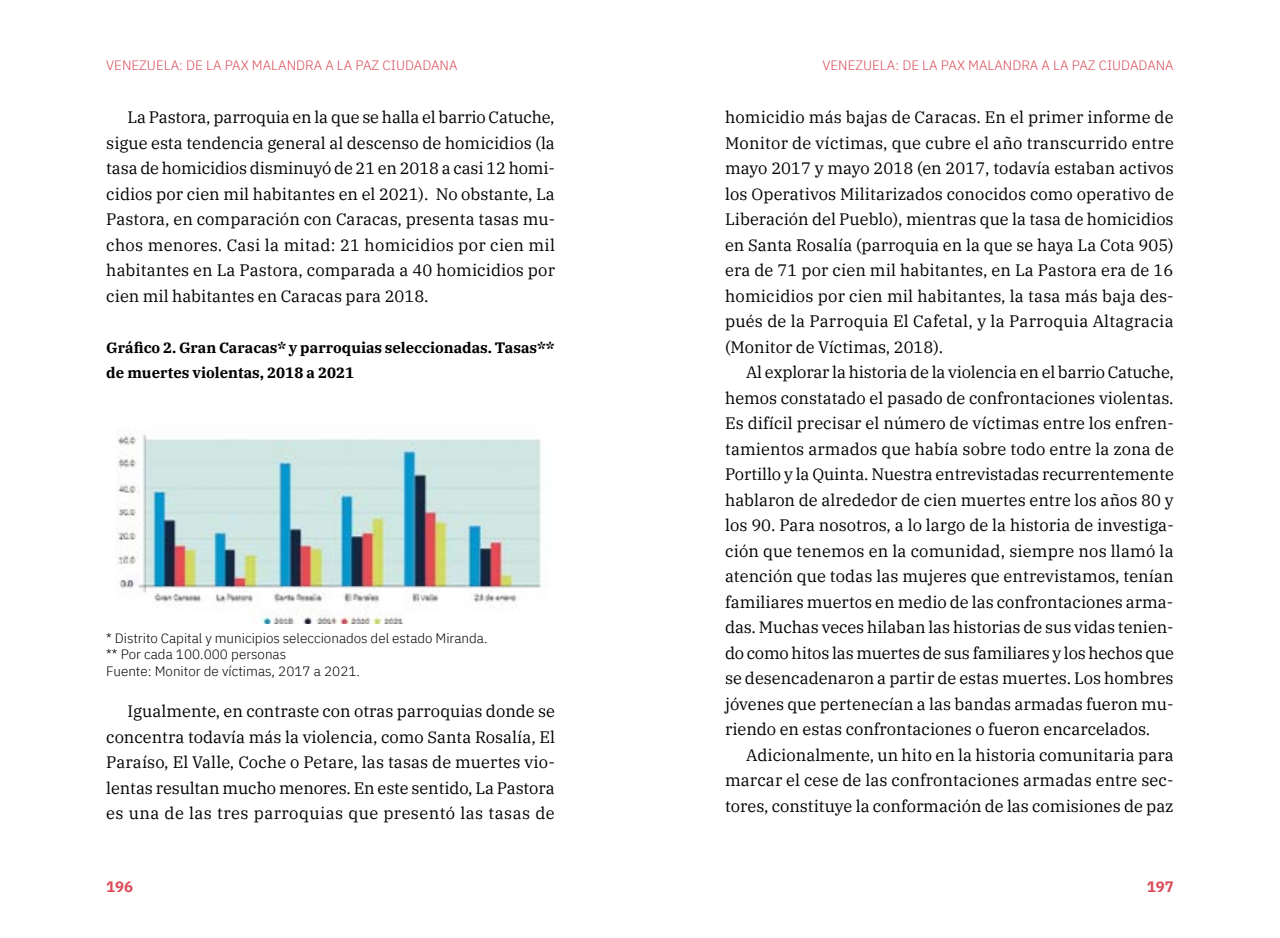
<style>
.page{position:relative;width:1280px;height:938px;background:#fff}
.page>*{position:absolute;margin:0;border:0;box-sizing:border-box;transform-origin:0 0}
.t1{font:16.5px/25.5px "IBM Plex Serif";color:#000;text-align:justify}
.t2{font:700 15px/25.5px "IBM Plex Serif";color:#000}
.t3{font:700 15px "IBM Plex Sans";color:#da4b57}
.t4{font:300 13.5px/16.2px "IBM Plex Sans";color:#000}
.t5{font:300 13.5px "IBM Plex Sans";color:#da4b57}
</style>
<div class="page">
<img style="left:118px;top:431px;width:424px;height:193px">
<p class="t5" style="left:106px;top:55px;width:353px">VENEZUELA: DE LA PAX MALANDRA A LA PAZ CIUDADANA</p>
<p class="t5" style="left:822px;top:55px;width:353px">VENEZUELA: DE LA PAX MALANDRA A LA PAZ CIUDADANA</p>
<p class="t1" style="left:106px;top:103px;width:450px;text-indent:21px">La Pastora, parroquia en la que se halla el barrio Catuche, sigue esta tendencia general al descenso de homicidios (la tasa de homicidios disminuyó de 21 en 2018 a casi 12 homi&shy;cidios por cien mil habitantes en el 2021). No obstante, La Pastora, en comparación con Caracas, presenta tasas mu&shy;chos menores. Casi la mitad: 21 homicidios por cien mil habitantes en La Pastora, comparada a 40 homicidios por cien mil habitantes en Caracas para 2018.</p>
<p class="t2" style="left:106px;top:333px;width:450px">Gráfico 2. Gran Caracas* y parroquias seleccionadas. Tasas** de muertes violentas, 2018 a 2021</p>
<p class="t4" style="left:106px;top:629px;width:383px">* Distrito Capital y municipios seleccionados del estado Miranda. ** Por cada 100.000 personas<br>Fuente: Monitor de víctimas, 2017 a 2021.</p>
<p class="t1" style="left:106px;top:697px;width:450px;text-indent:21px">Igualmente, en contraste con otras parroquias donde se concentra todavía más la violencia, como Santa Rosalía, El Paraíso, El Valle, Coche o Petare, las tasas de muertes vio&shy;lentas resultan mucho menores. En este sentido, La Pastora es una de las tres parroquias que presentó las tasas de</p>
<p class="t1" style="left:725px;top:103px;width:450px">homicidio más bajas de Caracas. En el primer informe de Monitor de víctimas, que cubre el año transcurrido entre mayo 2017 y mayo 2018 (en 2017, todavía estaban activos los Operativos Militarizados conocidos como operativo de Liberación del Pueblo), mientras que la tasa de homicidios en Santa Rosalía (parroquia en la que se haya La Cota 905) era de 71 por cien mil habitantes, en La Pastora era de 16 homicidios por cien mil habitantes, la tasa más baja des&shy;pués de la Parroquia El Cafetal, y la Parroquia Altagracia (Monitor de Víctimas, 2018).</p>
<p class="t1" style="left:725px;top:358px;width:450px;text-indent:21px">Al explorar la historia de la violencia en el barrio Catuche, hemos constatado el pasado de confrontaciones violentas.<br>Es difícil precisar el número de víctimas entre los enfren&shy;tamientos armados que había sobre todo entre la zona de Portillo y la Quinta. Nuestra entrevistadas recurrentemente hablaron de alrededor de cien muertes entre los años 80 y los 90. Para nosotros, a lo largo de la historia de investiga&shy;ción que tenemos en la comunidad, siempre nos llamó la atención que todas las mujeres que entrevistamos, tenían familiares muertos en medio de las confrontaciones arma&shy;das. Muchas veces hilaban las historias de sus vidas tenien&shy;do como hitos las muertes de sus familiares y los hechos que se desencadenaron a partir de estas muertes. Los hombres jóvenes que pertenecían a las bandas armadas fueron mu&shy;riendo en estas confrontaciones o fueron encarcelados.</p>
<p class="t1" style="left:725px;top:741px;width:450px;text-indent:21px">Adicionalmente, un hito en la historia comunitaria para marcar el cese de las confrontaciones armadas entre sec&shy;tores, constituye la conformación de las comisiones de paz</p>
<p class="t3" style="left:106px;top:874px;width:29px">196</p>
<p class="t3" style="left:1147px;top:874px;width:28px">197</p>
</div>
